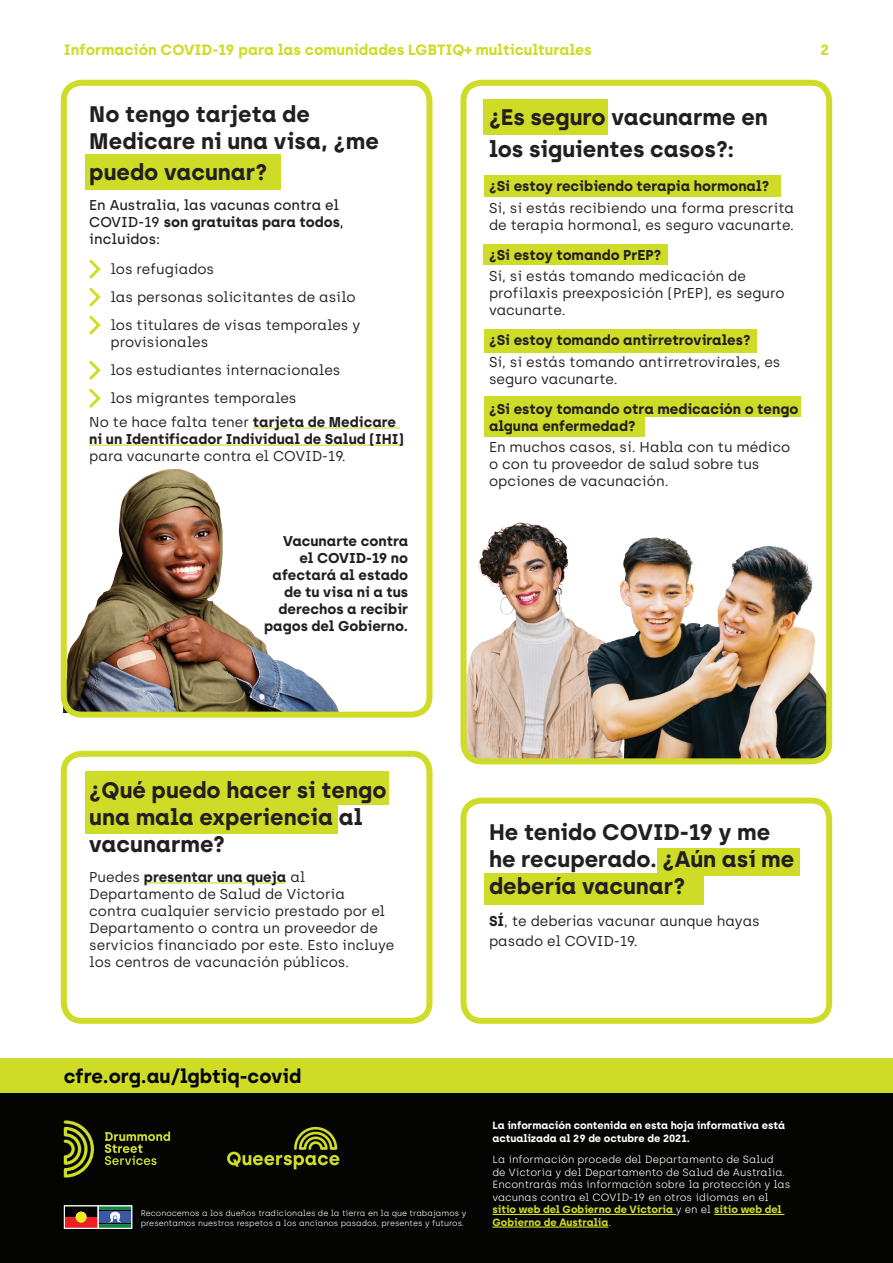
<style>
.page{position:relative;width:893px;height:1263px;background:#fff}
.page>*{position:absolute;margin:0;border:0;box-sizing:border-box;transform-origin:0 0}
.t1{font:700 22.5px/27px "Archia";color:#231f20}
.t2{font:700 19.35px "Archia";color:#040503}
.t3{font:700 15px "Archia";color:#cfdc27}
.t4{font:14.25px/17.1px "Archia";color:#231f20}
.t5{font:700 14.25px/17.1px "Archia";color:#231f20}
.t6{font:500 14.25px/17.1px "Archia";color:#231f20}
.t7{font:300 10.5px/12.6px "Archia";color:#fff}
.t8{font:700 10.5px/12.6px "Archia";color:#fff}
.t9{font:300 8.25px/9.9px "Archia";color:#fff}
.s1{font-weight:700}
.s2{font-weight:400}
.s3{font-weight:700;color:#cfdc27}
</style>
<div class="page">
<img style="left:64px;top:469px;width:275px;height:243px">
<img style="left:467px;top:522px;width:102px;height:235px">
<img style="left:569px;top:537px;width:256px;height:220px">
<div style="left:460px;top:797px;width:372px;height:227px;border:6px solid #cfdc27;border-radius:18px"></div>
<div style="left:61px;top:751px;width:371px;height:273px;border:6px solid #cfdc27;border-radius:18px"></div>
<div style="left:61px;top:80px;width:371px;height:638px;border:6px solid #cfdc27;border-radius:18px"></div>
<div style="left:460px;top:80px;width:372px;height:684px;border:6px solid #cfdc27;border-radius:18px"></div>
<div style="left:85px;top:154px;width:196px;height:35px;background:#cfdc27"></div>
<div style="left:85px;top:772px;width:303px;height:33px;background:#cfdc27"></div>
<div style="left:657px;top:849px;width:143px;height:27px;background:#cfdc27"></div>
<div style="left:484px;top:873px;width:219px;height:32px;background:#cfdc27"></div>
<div style="left:85px;top:800px;width:253px;height:33px;background:#cfdc27"></div>
<div style="left:484px;top:99px;width:124px;height:36px;background:#cfdc27"></div>
<div style="left:484px;top:175px;width:297px;height:22px;background:#cfdc27"></div>
<div style="left:484px;top:244px;width:184px;height:21px;background:#cfdc27"></div>
<div style="left:484px;top:329px;width:272px;height:24px;background:#cfdc27"></div>
<div style="left:484px;top:396px;width:316px;height:20px;background:#cfdc27"></div>
<div style="left:484px;top:416px;width:160px;height:20px;background:#cfdc27"></div>
<div style="left:0;top:1093px;width:893px;height:170px;background:#040503"></div>
<div style="left:0;top:1059px;width:893px;height:34px;background:#cfdc27"></div>
<svg style="left:63px;top:1205px;width:70px;height:24px"></svg>
<svg style="left:105px;top:1131px;width:65px;height:34px"></svg>
<svg style="left:64px;top:1120px;width:30px;height:57px"></svg>
<hr style="left:253px;top:427px;width:147px;height:2px;background:#cfdc27">
<hr style="left:89px;top:445px;width:315px;height:1px;background:#cfdc27">
<svg style="left:89px;top:259px;width:12px;height:76px"></svg>
<svg style="left:89px;top:360px;width:12px;height:48px"></svg>
<hr style="left:144px;top:882px;width:142px;height:1px;background:#cfdc27">
<hr style="left:492px;top:1214px;width:184px;height:1px;background:#cfdc27">
<hr style="left:714px;top:1214px;width:70px;height:1px;background:#cfdc27">
<hr style="left:492px;top:1226px;width:116px;height:1px;background:#cfdc27">
<svg style="left:227px;top:1127px;width:112px;height:42px"></svg>
<p class="t3" style="left:64px;top:40px;width:530px">Información COVID-19 para las comunidades LGBTIQ+ multiculturales</p>
<p class="t3" style="left:820px;top:40px;width:10px">2</p>
<h1 class="t1" style="left:89px;top:100px;width:291px">No tengo tarjeta de<br>Medicare ni una visa, ¿me</h1>
<h1 class="t1" style="left:89px;top:158px;width:179px">puedo vacunar?</h1>
<p class="t6" style="left:89px;top:196px;width:256px">En Australia, las vacunas contra el<br>COVID-19 <span class="s1">son gratuitas para todos</span>, incluidos:</p>
<p class="t4" style="left:111px;top:255px;width:251px;line-height:28px">los refugiados<br>las personas solicitantes de asilo los titulares de visas temporales y</p>
<p class="t4" style="left:111px;top:328px;width:231px;line-height:28px">provisionales<br>los estudiantes internacionales los migrantes temporales</p>
<p class="t5" style="left:89px;top:413px;width:316px"><span class="s2">No te hace falta tener</span> tarjeta de Medicare ni un Identificador Individual de Salud (IHI)</p>
<p class="t4" style="left:89px;top:447px;width:258px">para vacunarte contra el COVID-19.</p>
<p class="t5" style="left:264px;top:532px;width:146px;text-align:right">Vacunarte contra<br>el COVID-19 no afectará al estado de tu visa ni a tus derechos a recibir pagos del Gobierno.</p>
<h1 class="t1" style="left:489px;top:100px;width:280px;line-height:32.4px">¿Es seguro vacunarme en los siguientes casos?:</h1>
<p class="t5" style="left:489px;top:178px;width:282px">¿Si estoy recibiendo terapia hormonal?</p>
<p class="t4" style="left:489px;top:199px;width:307px">Sí, si estás recibiendo una forma prescrita de terapia hormonal, es seguro vacunarte.</p>
<p class="t5" style="left:489px;top:246px;width:174px">¿Si estoy tomando PrEP?</p>
<p class="t4" style="left:489px;top:268px;width:297px">Sí, si estás tomando medicación de profilaxis preexposición (PrEP), es seguro vacunarte.</p>
<p class="t5" style="left:489px;top:331px;width:263px">¿Si estoy tomando antirretrovirales?</p>
<p class="t4" style="left:489px;top:353px;width:293px">Sí, si estás tomando antirretrovirales, es seguro vacunarte.</p>
<p class="t5" style="left:489px;top:400px;width:311px">¿Si estoy tomando otra medicación o tengo alguna enfermedad?</p>
<p class="t4" style="left:489px;top:438px;width:303px">En muchos casos, sí. Habla con tu médico o con tu proveedor de salud sobre tus opciones de vacunación.</p>
<h1 class="t1" style="left:89px;top:776px;width:299px">¿Qué puedo hacer si tengo una mala experiencia al vacunarme?</h1>
<p class="t4" style="left:89px;top:868px;width:307px">Puedes <span class="s1">presentar una queja</span> al Departamento de Salud de Victoria contra cualquier servicio prestado por el Departamento o contra un proveedor de servicios financiado por este. Esto incluye los centros de vacunación públicos.</p>
<h1 class="t1" style="left:489px;top:818px;width:307px">He tenido COVID-19 y me he recuperado. ¿Aún así me debería vacunar?</h1>
<p class="t4" style="left:489px;top:911px;width:272px;line-height:19.5px"><span class="s1">SÍ</span>, te deberías vacunar aunque hayas pasado el COVID-19.</p>
<h2 class="t2" style="left:64px;top:1064px;width:239px">cfre.org.au/lgbtiq-covid</h2>
<p class="t9" style="left:141px;top:1208px;width:327px">Reconocemos a los dueños tradicionales de la tierra en la que trabajamos y presentamos nuestros respetos a los ancianos pasados, presentes y futuros.</p>
<p class="t8" style="left:492px;top:1119px;width:294px">La información contenida en esta hoja informativa está actualizada al 29 de octubre de 2021.</p>
<p class="t7" style="left:492px;top:1153px;width:299px">La información procede del Departamento de Salud<br>de Victoria y del Departamento de Salud de Australia.<br>Encontrarás más información sobre la protección y las vacunas contra el COVID-19 en otros idiomas en el <span class="s3">sitio web del Gobierno de Victoria</span> y en el <span class="s3">sitio web del Gobierno de Australia</span>.</p>
</div>
